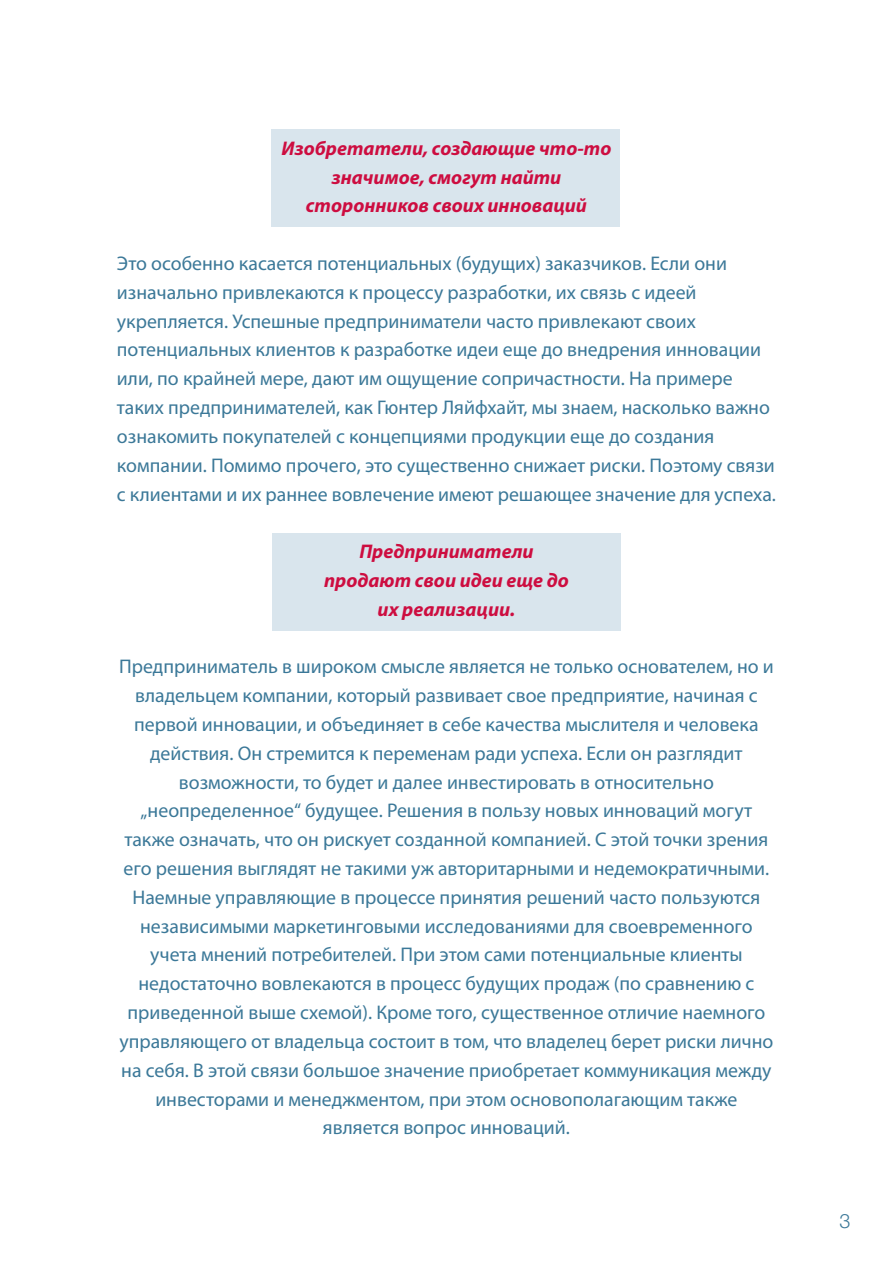
<style>
.page{position:relative;width:893px;height:1263px;background:#fff}
.page>*{position:absolute;margin:0;border:0;box-sizing:border-box;transform-origin:0 0}
.t1{font:19.8px/28.8px "Myriad Pro";color:#3b7898}
.t2{font:italic 700 19.8px/28.8px "Myriad Pro";color:#cd0d40;text-align:center}
.t3{font:300 19.8px "Helvetica Neue";color:#3b7898}
</style>
<div class="page">
<div style="left:271px;top:129px;width:349px;height:98px;background:#d9e5ed"></div>
<div style="left:272px;top:533px;width:349px;height:97px;background:#d9e5ed"></div>
<p class="t2" style="left:282px;top:133px;width:331px">Изобретатели, создающие что-то значимое, смогут найти сторонников своих инноваций</p>
<p class="t1" style="left:117px;top:249px;width:661px">Это особенно касается потенциальных (будущих) заказчиков. Если они изначально привлекаются к процессу разработки, их связь с идеей укрепляется. Успешные предприниматели часто привлекают своих потенциальных клиентов к разработке идеи еще до внедрения инновации или, по крайней мере, дают им ощущение сопричастности. На примере таких предпринимателей, как Гюнтер Ляйфхайт, мы знаем, насколько важно ознакомить покупателей с концепциями продукции еще до создания компании. Помимо прочего, это существенно снижает риски. Поэтому связи с клиентами и их раннее вовлечение имеют решающее значение для успеха.</p>
<p class="t2" style="left:324px;top:536px;width:246px">Предприниматели продают свои идеи еще до их реализации.</p>
<p class="t1" style="left:119px;top:652px;width:656px;text-align:center">Предприниматель в широком смысле является не только основателем, но и владельцем компании, который развивает свое предприятие, начиная с первой инновации, и объединяет в себе качества мыслителя и человека действия. Он стремится к переменам ради успеха. Если он разглядит возможности, то будет и далее инвестировать в относительно „неопределенное“ будущее. Решения в пользу новых инноваций могут также означать, что он рискует созданной компанией. С этой точки зрения его решения выглядят не такими уж авторитарными и недемократичными.<br>Наемные управляющие в процессе принятия решений часто пользуются независимыми маркетинговыми исследованиями для своевременного учета мнений потребителей. При этом сами потенциальные клиенты недостаточно вовлекаются в процесс будущих продаж (по сравнению с приведенной выше схемой). Кроме того, существенное отличие наемного управляющего от владельца состоит в том, что владелец берет риски лично на себя. В этой связи большое значение приобретает коммуникация между инвесторами и менеджментом, при этом основополагающим также является вопрос инноваций.</p>
<p class="t3" style="left:839px;top:1209px;width:13px">3</p>
</div>
